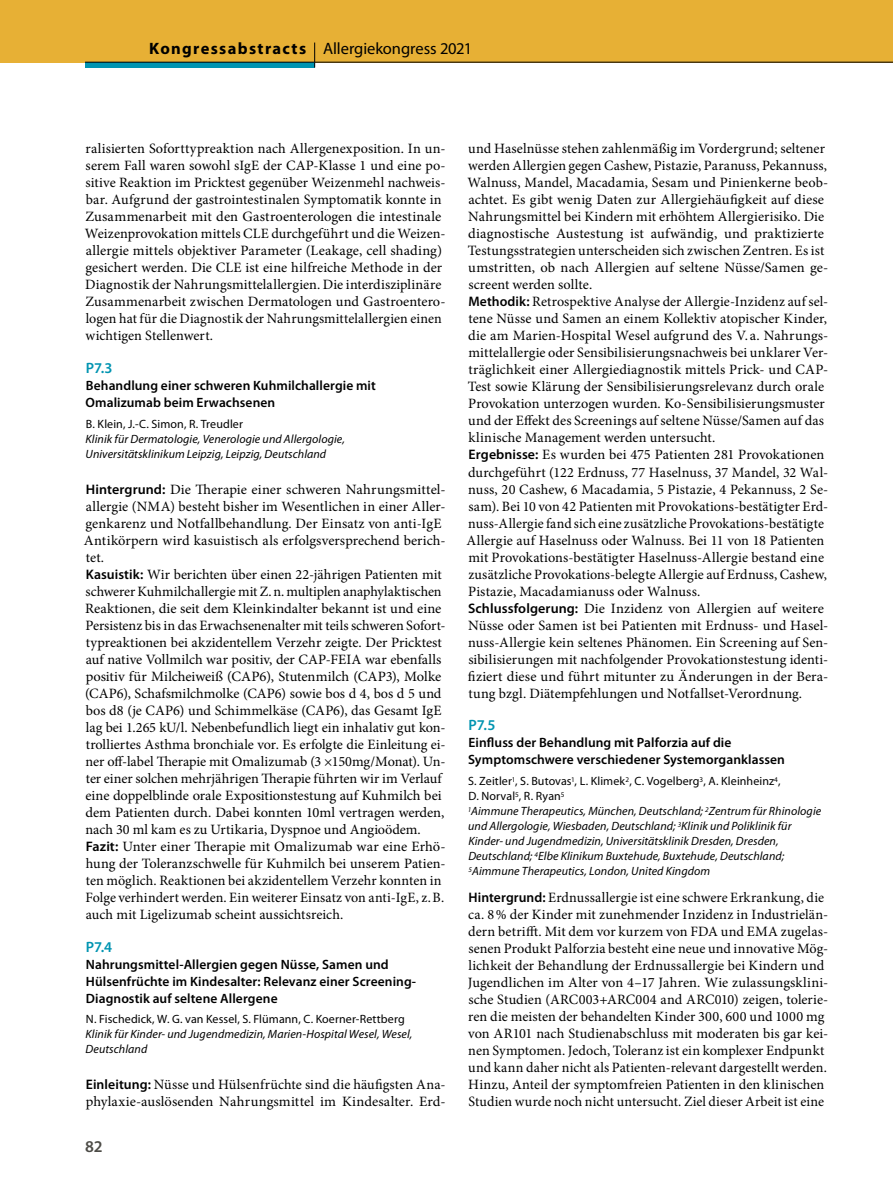
<style>
.page{position:relative;width:893px;height:1187px;background:#fff}
.page>*{position:absolute;margin:0;border:0;box-sizing:border-box;transform-origin:0 0}
.t1{font:16.5px "Myriad Pro";letter-spacing:-.005em;color:#000}
.t2{font:600 16.5px "Myriad Pro";color:#4d4c47}
.SectionHeading_2_1{font:600 15px "Myriad Pro";color:#0094b1}
.Para_SectionHeading{font:14.25px/17px "Minion Pro";letter-spacing:.005em;color:#000}
.SectionHeading_3_2{font:600 13.5px/17px "Myriad Pro";letter-spacing:.005em;color:#000}
.Para_Author_Appendix{font:italic 12px/15px "Myriad Pro";letter-spacing:.005em;color:#000}
.Para_Author_Kongress{font:12px/15px "Myriad Pro";letter-spacing:.01em;color:#000}
.s1{font-weight:700}
.s2{font-family:"Myriad Pro";font-weight:600;font-size:13.8px}
</style>
<div class="page">
<div style="left:0;top:0;width:893px;height:62px;background:#e7b035"></div>
<div style="left:85px;top:62px;width:230px;height:5px;background:#0094b1"></div>
<hr style="left:85px;top:62px;width:230px;height:1px;background:#000">
<hr style="left:315px;top:62px;width:578px;height:1px;background:#000">
<svg style="left:314px;top:43px;width:1px;height:24px"></svg>
<p class="t1" style="left:149px;top:38px;width:325px"><span class="s1">Kongressabstracts</span> Allergiekongress 2021</p>
<p class="Para_SectionHeading" style="left:85px;top:140px;width:362px">ralisierten Soforttypreaktion nach Allergenexposition. In un&shy;serem Fall waren sowohl sIgE der CAP-Klasse 1 und eine po&shy;sitive Reaktion im Pricktest gegenüber Weizenmehl nachweis&shy;bar. Aufgrund der gastrointestinalen Symptomatik konnte in Zusammenarbeit mit den Gastroenterologen die intestinale Weizenprovokation mittels CLE durchgeführt und die Weizen&shy;allergie mittels objektiver Parameter (Leakage, cell shading) gesichert werden. Die CLE ist eine hilfreiche Methode in der Diagnostik der Nahrungsmittelallergien. Die interdisziplinäre Zusammenarbeit zwischen Dermatologen und Gastroentero&shy;logen hat für die Diagnostik der Nahrungsmittelallergien einen wichtigen Stellenwert.</p>
<p class="SectionHeading_2_1" style="left:86px;top:358px;width:28px">P7.3</p>
<p class="SectionHeading_3_2" style="left:86px;top:376px;width:292px">Behandlung einer schweren Kuhmilchallergie mit<br>Omalizumab beim Erwachsenen</p>
<p class="Para_Author_Kongress" style="left:86px;top:416px;width:159px">B. Klein, J.-C. Simon, R. Treudler</p>
<p class="Para_Author_Appendix" style="left:86px;top:431px;width:261px">Klinik für Dermatologie, Venerologie und Allergologie,<br>Universitätsklinikum Leipzig, Leipzig, Deutschland</p>
<p class="Para_SectionHeading" style="left:84px;top:480px;width:363px"><span class="s2">Hintergrund:</span> Die Therapie einer schweren Nahrungsmittel&shy;allergie (NMA) besteht bisher im Wesentlichen in einer Aller&shy;genkarenz und Notfallbehandlung. Der Einsatz von anti-IgE Antikörpern wird kasuistisch als erfolgsversprechend berich&shy;tet.</p>
<p class="Para_SectionHeading" style="left:85px;top:565px;width:362px"><span class="s2">Kasuistik:</span> Wir berichten über einen 22-jährigen Patienten mit schwerer Kuhmilchallergie mit Z.n. multiplen anaphylaktischen Reaktionen, die seit dem Kleinkindalter bekannt ist und eine Persistenz bis in das Erwachsenenalter mit teils schweren Sofort&shy;typreaktionen bei akzidentellem Verzehr zeigte. Der Pricktest auf native Vollmilch war positiv, der CAP-FEIA war ebenfalls positiv für Milcheiweiß (CAP6), Stutenmilch (CAP3), Molke (CAP6), Schafsmilchmolke (CAP6) sowie bos d 4, bos d 5 und bos d8 (je CAP6) und Schimmelkäse (CAP6), das Gesamt IgE lag bei 1.265 kU/l. Nebenbefundlich liegt ein inhalativ gut kon&shy;trolliertes Asthma bronchiale vor. Es erfolgte die Einleitung ei&shy;ner off-label Therapie mit Omalizumab (3 ×150mg/Monat). Un&shy;ter einer solchen mehrjährigen Therapie führten wir im Verlauf eine doppelblinde orale Expositionstestung auf Kuhmilch bei dem Patienten durch. Dabei konnten 10ml vertragen werden, nach 30 ml kam es zu Urtikaria, Dyspnoe und Angioödem.</p>
<p class="Para_SectionHeading" style="left:85px;top:837px;width:362px"><span class="s2">Fazit:</span> Unter einer Therapie mit Omalizumab war eine Erhö&shy;hung der Toleranzschwelle für Kuhmilch bei unserem Patien&shy;ten möglich. Reaktionen bei akzidentellem Verzehr konnten in Folge verhindert werden. Ein weiterer Einsatz von anti-IgE, z.B. auch mit Ligelizumab scheint aussichtsreich.</p>
<p class="SectionHeading_2_1" style="left:86px;top:936px;width:28px">P7.4</p>
<p class="SectionHeading_3_2" style="left:86px;top:955px;width:332px">Nahrungsmittel-Allergien gegen Nüsse, Samen und<br>Hülsenfrüchte im Kindesalter: Relevanz einer Screening-<br>Diagnostik auf seltene Allergene</p>
<p class="Para_Author_Kongress" style="left:86px;top:1011px;width:320px">N. Fischedick, W. G. van Kessel, S. Flümann, C. Koerner-Rettberg</p>
<p class="Para_Author_Appendix" style="left:86px;top:1026px;width:328px">Klinik für Kinder- und Jugendmedizin, Marien-Hospital Wesel, Wesel,<br>Deutschland</p>
<p class="Para_SectionHeading" style="left:86px;top:1076px;width:361px"><span class="s2">Einleitung:</span> Nüsse und Hülsenfrüchte sind die häufigsten Ana&shy;phylaxie-auslösenden Nahrungsmittel im Kindesalter. Erd-</p>
<p class="t2" style="left:85px;top:1135px;width:19px">82</p>
<p class="Para_SectionHeading" style="left:467px;top:140px;width:362px">und Haselnüsse stehen zahlenmäßig im Vordergrund; seltener werden Allergien gegen Cashew, Pistazie, Paranuss, Pekannuss, Walnuss, Mandel, Macadamia, Sesam und Pinienkerne beob&shy;achtet. Es gibt wenig Daten zur Allergiehäufigkeit auf diese Nahrungsmittel bei Kindern mit erhöhtem Allergierisiko. Die diagnostische Austestung ist aufwändig, und praktizierte Testungsstrategien unterscheiden sich zwischen Zentren. Es ist umstritten, ob nach Allergien auf seltene Nüsse/Samen ge&shy;screent werden sollte.</p>
<p class="Para_SectionHeading" style="left:468px;top:293px;width:362px"><span class="s2">Methodik:</span> Retrospektive Analyse der Allergie-Inzidenz auf sel&shy;tene Nüsse und Samen an einem Kollektiv atopischer Kinder, die am Marien-Hospital Wesel aufgrund des V.a. Nahrungs&shy;mittelallergie oder Sensibilisierungsnachweis bei unklarer Ver&shy;träglichkeit einer Allergiediagnostik mittels Prick- und CAP-Test sowie Klärung der Sensibilisierungsrelevanz durch orale Provokation unterzogen wurden. Ko-Sensibilisierungsmuster und der Effekt des Screenings auf seltene Nüsse/Samen auf das klinische Management werden untersucht.</p>
<p class="Para_SectionHeading" style="left:467px;top:446px;width:363px"><span class="s2">Ergebnisse:</span> Es wurden bei 475 Patienten 281 Provokationen durchgeführt (122 Erdnuss, 77 Haselnuss, 37 Mandel, 32 Wal&shy;nuss, 20 Cashew, 6 Macadamia, 5 Pistazie, 4 Pekannuss, 2 Se&shy;sam). Bei 10 von 42 Patienten mit Provokations-bestätigter Erd&shy;nuss-Allergie fand sich eine zusätzliche Provokations-bestätigte Allergie auf Haselnuss oder Walnuss. Bei 11 von 18 Patienten mit Provokations-bestätigter Haselnuss-Allergie bestand eine zusätzliche Provokations-belegte Allergie auf Erdnuss, Cashew, Pistazie, Macadamianuss oder Walnuss.</p>
<p class="Para_SectionHeading" style="left:468px;top:599px;width:362px"><span class="s2">Schlussfolgerung:</span> Die Inzidenz von Allergien auf weitere Nüsse oder Samen ist bei Patienten mit Erdnuss- und Hasel&shy;nuss-Allergie kein seltenes Phänomen. Ein Screening auf Sen&shy;sibilisierungen mit nachfolgender Provokationstestung identi&shy;fiziert diese und führt mitunter zu Änderungen in der Bera&shy;tung bzgl. Diätempfehlungen und Notfallset-Verordnung.</p>
<p class="SectionHeading_2_1" style="left:468px;top:715px;width:28px">P7.5</p>
<p class="SectionHeading_3_2" style="left:468px;top:734px;width:318px">Einfluss der Behandlung mit Palforzia auf die<br>Symptomschwere verschiedener Systemorganklassen</p>
<p class="Para_Author_Kongress" style="left:468px;top:773px;width:314px">S. Zeitler<sup>1</sup>, S. Butovas<sup>1</sup>, L. Klimek<sup>2</sup>, C. Vogelberg<sup>3</sup>, A. Kleinheinz<sup>4</sup>,<br>D. Norval<sup>5</sup>, R. Ryan<sup>5</sup></p>
<p class="Para_Author_Appendix" style="left:468px;top:803px;width:355px"><sup>1</sup>Aimmune Therapeutics, München, Deutschland; <sup>2</sup>Zentrum für Rhinologie und Allergologie, Wiesbaden, Deutschland; <sup>3</sup>Klinik und Poliklinik für Kinder- und Jugendmedizin, Universitätsklinik Dresden, Dresden, Deutschland; <sup>4</sup>Elbe Klinikum Buxtehude, Buxtehude, Deutschland; <sup>5</sup>Aimmune Therapeutics, London, United Kingdom</p>
<p class="Para_SectionHeading" style="left:468px;top:888px;width:362px"><span class="s2">Hintergrund:</span> Erdnussallergie ist eine schwere Erkrankung, die ca. 8% der Kinder mit zunehmender Inzidenz in Industrielän&shy;dern betrifft. Mit dem vor kurzem von FDA und EMA zugelas&shy;senen Produkt Palforzia besteht eine neue und innovative Mög&shy;lichkeit der Behandlung der Erdnussallergie bei Kindern und Jugendlichen im Alter von 4–17 Jahren. Wie zulassungsklini&shy;sche Studien (ARC003+ARC004 and ARC010) zeigen, tolerie&shy;ren die meisten der behandelten Kinder 300, 600 und 1000 mg von AR101 nach Studienabschluss mit moderaten bis gar kei&shy;nen Symptomen. Jedoch, Toleranz ist ein komplexer Endpunkt und kann daher nicht als Patienten-relevant dargestellt werden.<br>Hinzu, Anteil der symptomfreien Patienten in den klinischen Studien wurde noch nicht untersucht. Ziel dieser Arbeit ist eine</p>
</div>
